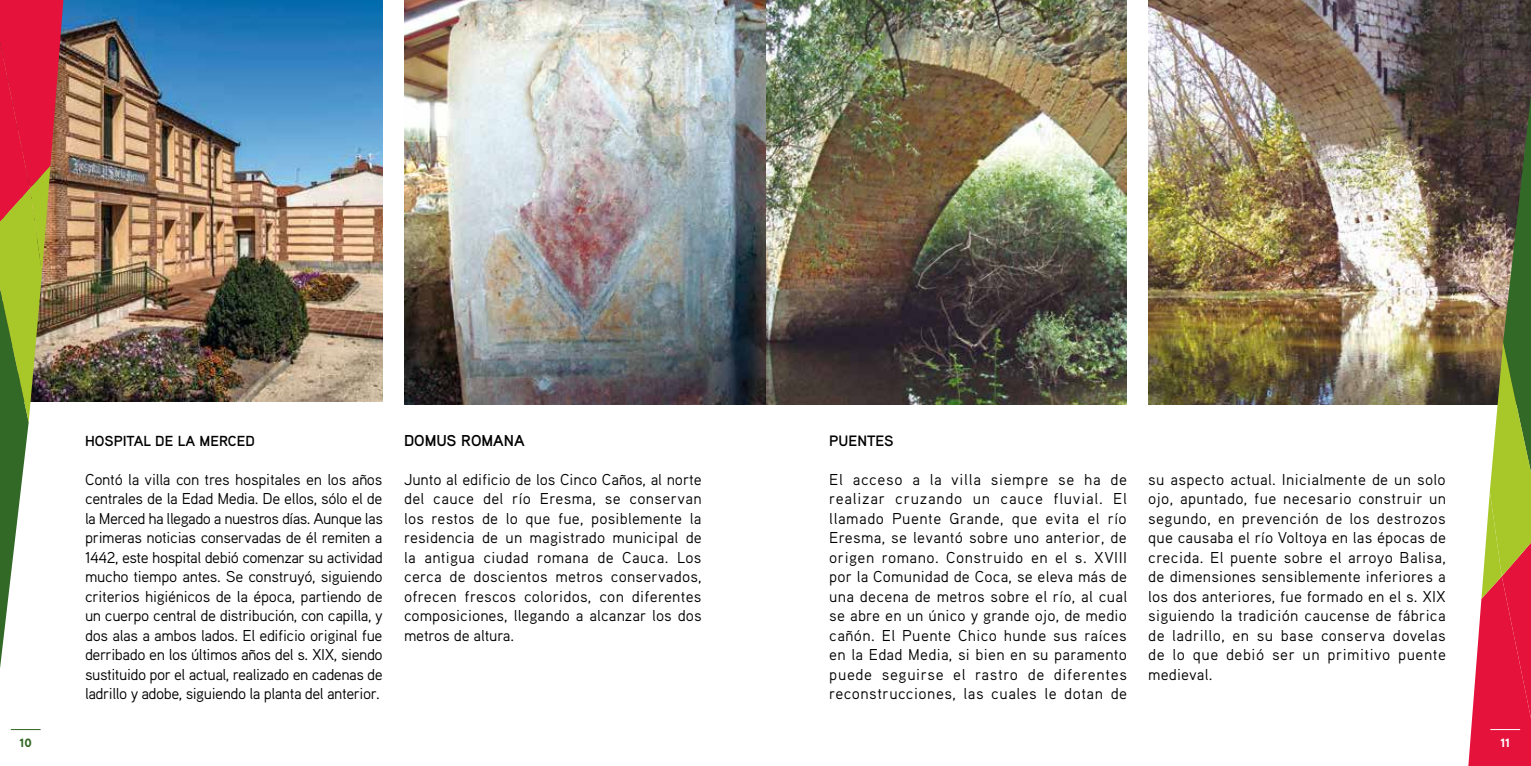
<style>
.page{position:relative;width:1531px;height:766px;background:#fff}
.page>*{position:absolute;margin:0;border:0;box-sizing:border-box;transform-origin:0 0}
.t1{font:15.75px/19.5px "Aaux Pro";letter-spacing:.005em;color:#000;text-align:justify}
.t2{font:700 15.75px "Aaux Pro";color:#000}
.t3{font:700 15px "Aaux Pro";color:#000}
.t4{font:700 14.55px "Aaux Pro";color:#000}
.t5{font:900 12px "Aaux Pro";color:#306722}
.t6{font:900 12px "Aaux Pro";color:#fff}
</style>
<div class="page">
<img style="left:1148px;top:0;width:319px;height:405px">
<img style="left:404px;top:0;width:723px;height:405px">
<img style="left:64px;top:0;width:319px;height:401px">
<svg style="left:0;top:0;width:64px;height:731px"></svg>
<svg style="left:1467px;top:0;width:64px;height:765px;background:#966c54"></svg>
<hr style="left:11px;top:729px;width:30px;height:1px;background:#306722">
<hr style="left:1490px;top:729px;width:30px;height:1px;background:#fff">
<p class="t4" style="left:85px;top:431px;width:171px">HOSPITAL DE LA MERCED</p>
<p class="t1" style="left:85px;top:469px;width:299px">Contó la villa con tres hospitales en los años centrales de la Edad Media. De ellos, sólo el de la Merced ha llegado a nuestros días. Aunque las primeras noticias conservadas de él remiten a 1442, este hospital debió comenzar su actividad mucho tiempo antes. Se construyó, siguiendo criterios higiénicos de la época, partiendo de un cuerpo central de distribución, con capilla, y dos alas a ambos lados. El edificio original fue derribado en los últimos años del s. XIX, siendo sustituido por el actual, realizado en cadenas de ladrillo y adobe, siguiendo la planta del anterior.</p>
<p class="t2" style="left:404px;top:430px;width:122px">DOMUS ROMANA</p>
<p class="t1" style="left:404px;top:469px;width:299px">Junto al edificio de los Cinco Caños, al norte del cauce del río Eresma, se conservan los restos de lo que fue, posiblemente la residencia de un magistrado municipal de la antigua ciudad romana de Cauca. Los cerca de doscientos metros conservados, ofrecen frescos coloridos, con diferentes composiciones, llegando a alcanzar los dos metros de altura.</p>
<p class="t3" style="left:829px;top:430px;width:66px">PUENTES</p>
<p class="t1" style="left:829px;top:469px;width:299px">El acceso a la villa siempre se ha de realizar cruzando un cauce fluvial. El llamado Puente Grande, que evita el río Eresma, se levantó sobre uno anterior, de origen romano. Construido en el s. XVIII por la Comunidad de Coca, se eleva más de una decena de metros sobre el río, al cual se abre en un único y grande ojo, de medio cañón. El Puente Chico hunde sus raíces en la Edad Media, si bien en su paramento puede seguirse el rastro de diferentes reconstrucciones, las cuales le dotan de</p>
<p class="t1" style="left:1148px;top:469px;width:299px">su aspecto actual. Inicialmente de un solo ojo, apuntado, fue necesario construir un segundo, en prevención de los destrozos que causaba el río Voltoya en las épocas de crecida. El puente sobre el arroyo Balisa, de dimensiones sensiblemente inferiores a los dos anteriores, fue formado en el s. XIX siguiendo la tradición caucense de fábrica de ladrillo, en su base conserva dovelas de lo que debió ser un primitivo puente medieval.</p>
<p class="t5" style="left:20px;top:734px;width:14px">10</p>
<p class="t6" style="left:1500px;top:734px;width:11px">11</p>
</div>
